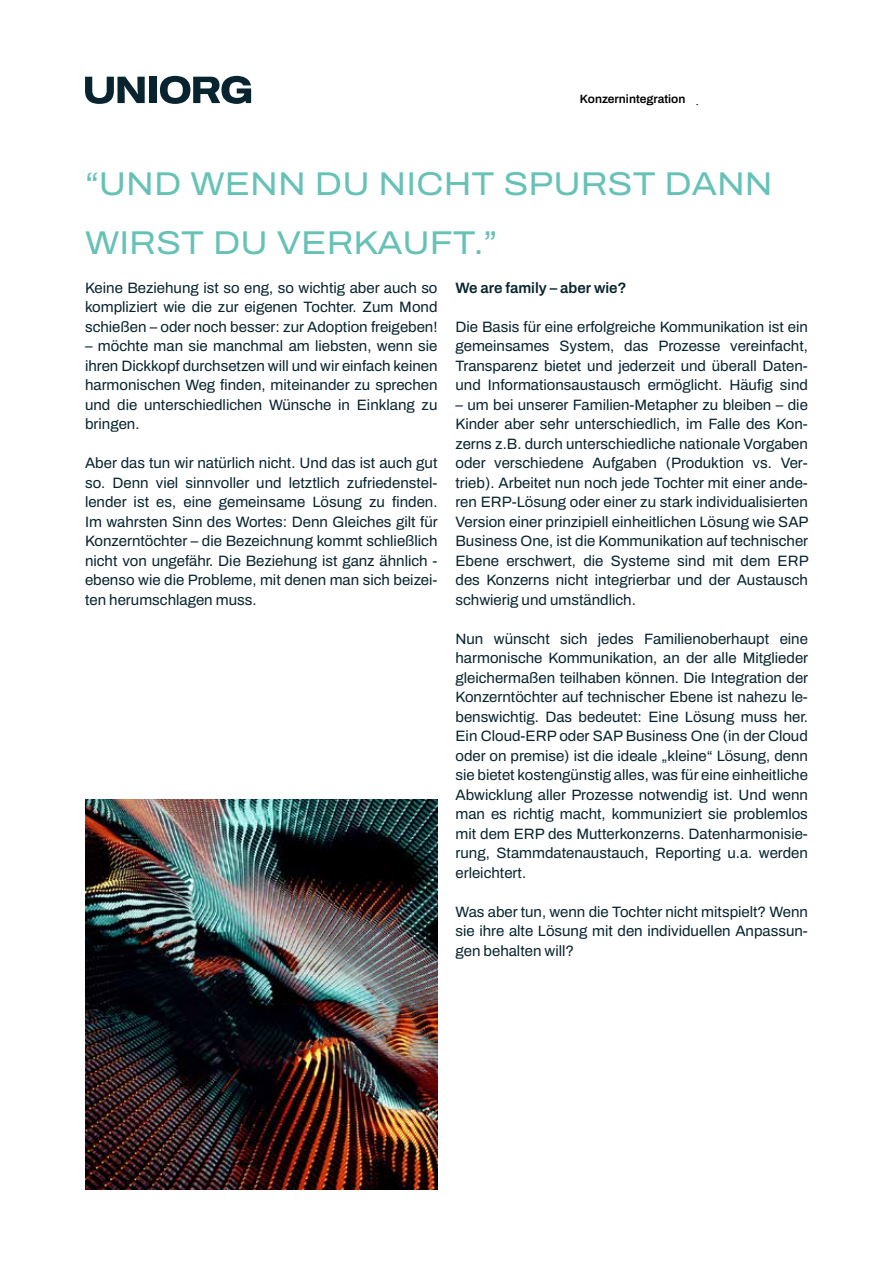
<style>
.page{position:relative;width:893px;height:1263px;background:#fff}
.page>*{position:absolute;margin:0;border:0;box-sizing:border-box;transform-origin:0 0}
.t1{font:33px/58.5px "Archivo Semi Expanded";color:#66c2b5}
.t2{font:15px/19.5px "Archivo";color:#08242e;text-align:justify}
.t3{font:600 15px "Archivo";color:#08242e}
.t4{font:600 12px "Archivo";color:#08242e}
.t5{font:600 12px "Archivo";color:#000}
</style>
<div class="page">
<div style="left:149px;top:77px;width:7px;height:26px;background:#08242e"></div>
<svg style="left:160px;top:76px;width:91px;height:28px"></svg>
<svg style="left:85px;top:77px;width:60px;height:27px"></svg>
<img style="left:85px;top:799px;width:352px;height:390px">
<p class="t5" style="left:580px;top:90px;width:107px">Konzernintegration</p>
<p class="t4" style="left:580px;top:90px;width:174px">UDINA Commercer Spare Parts</p>
<h1 class="t1" style="left:85px;top:154px;width:689px">“UND WENN DU NICHT SPURST DANN<br>WIRST DU VERKAUFT.”</h1>
<p class="t2" style="left:85px;top:278px;width:354px">Keine Beziehung ist so eng, so wichtig aber auch so kompliziert wie die zur eigenen Tochter. Zum Mond schießen – oder noch besser: zur Adoption freigeben!</p>
<p class="t2" style="left:85px;top:336px;width:354px">– möchte man sie manchmal am liebsten, wenn sie ihren Dickkopf durchsetzen will und wir einfach keinen harmonischen Weg finden, miteinander zu sprechen und die unterschiedlichen Wünsche in Einklang zu bringen.</p>
<p class="t2" style="left:85px;top:453px;width:354px">Aber das tun wir natürlich nicht. Und das ist auch gut so. Denn viel sinnvoller und letztlich zufriedenstel&shy;lender ist es, eine gemeinsame Lösung zu finden.<br>Im wahrsten Sinn des Wortes: Denn Gleiches gilt für Konzerntöchter – die Bezeichnung kommt schließlich nicht von ungefähr. Die Beziehung ist ganz ähnlich - ebenso wie die Probleme, mit denen man sich beizei&shy;ten herumschlagen muss.</p>
<p class="t3" style="left:455px;top:276px;width:173px">We are family – aber wie?</p>
<p class="t2" style="left:455px;top:317px;width:354px">Die Basis für eine erfolgreiche Kommunikation ist ein gemeinsames System, das Prozesse vereinfacht, Transparenz bietet und jederzeit und überall Daten&shy;und Informationsaustausch ermöglicht. Häufig sind</p>
<p class="t2" style="left:455px;top:395px;width:355px">– um bei unserer Familien-Metapher zu bleiben – die Kinder aber sehr unterschiedlich, im Falle des Kon&shy;zerns z.B. durch unterschiedliche nationale Vorgaben oder verschiedene Aufgaben (Produktion vs. Ver&shy;trieb). Arbeitet nun noch jede Tochter mit einer ande&shy;ren ERP-Lösung oder einer zu stark individualisierten Version einer prinzipiell einheitlichen Lösung wie SAP Business One, ist die Kommunikation auf technischer Ebene erschwert, die Systeme sind mit dem ERP des Konzerns nicht integrierbar und der Austausch schwierig und umständlich.</p>
<p class="t2" style="left:455px;top:629px;width:354px">Nun wünscht sich jedes Familienoberhaupt eine harmonische Kommunikation, an der alle Mitglieder gleichermaßen teilhaben können. Die Integration der Konzerntöchter auf technischer Ebene ist nahezu le&shy;benswichtig. Das bedeutet: Eine Lösung muss her.<br>Ein Cloud-ERP oder SAP Business One (in der Cloud oder on premise) ist die ideale „kleine“ Lösung, denn sie bietet kostengünstig alles, was für eine einheitliche Abwicklung aller Prozesse notwendig ist. Und wenn man es richtig macht, kommuniziert sie problemlos mit dem ERP des Mutterkonzerns. Datenharmonisie&shy;rung, Stammdatenaustauch, Reporting u.a. werden erleichtert.</p>
<p class="t2" style="left:455px;top:902px;width:354px">Was aber tun, wenn die Tochter nicht mitspielt? Wenn sie ihre alte Lösung mit den individuellen Anpassun&shy;gen behalten will?</p>
</div>
